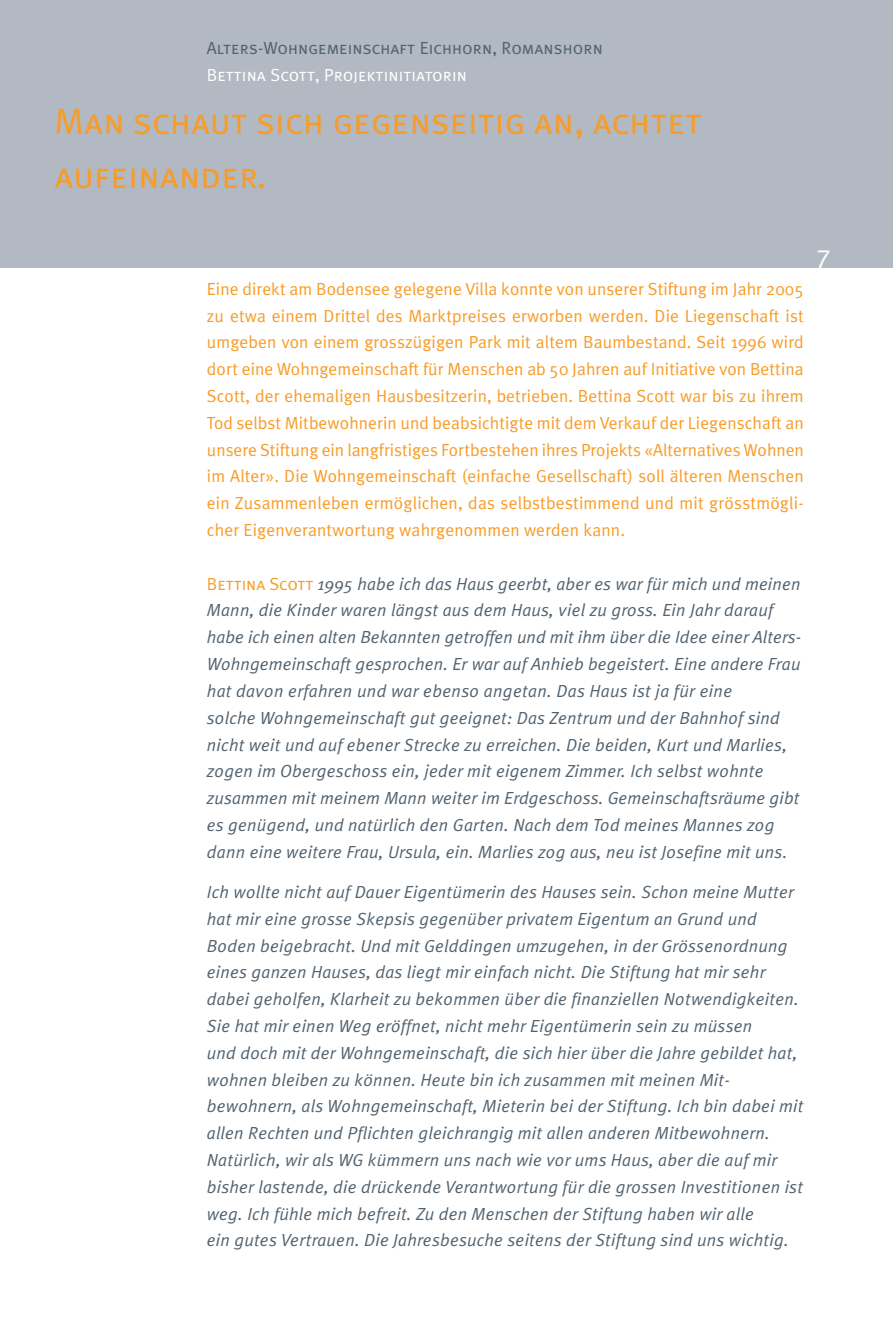
<style>
.page{position:relative;width:893px;height:1340px;background:#fff}
.page>*{position:absolute;margin:0;border:0;box-sizing:border-box;transform-origin:0 0}
.t1{font:36.75px/53.6px "Meta Plus Normal Caps";letter-spacing:.005em;color:#f89c27}
.t2{font:27.12px "Meta Plus LF";color:#fff}
.t3{font:italic 17.5px/26.8px "Meta Plus Normal";letter-spacing:.015em;color:#52626f}
.t4{font:17.5px/26.8px "Meta Plus Normal";letter-spacing:.01em;color:#f89c27;text-align:justify}
.t5{font:17.5px "Meta Plus Normal Caps";letter-spacing:.005em;color:#52626f}
.t6{font:17.5px "Meta Plus Normal Caps";letter-spacing:.005em;color:#fff}
.s1{font-family:"Meta Plus Normal Caps";font-style:normal;color:#f89c27}
</style>
<div class="page">
<div style="left:0;top:0;width:893px;height:268px;background:#b2b9c2"></div>
<p class="t5" style="left:207px;top:37px;width:398px">Alters-Wohngemeinschaft Eichhorn, Romanshorn</p>
<p class="t6" style="left:207px;top:64px;width:262px">Bettina Scott, Projektinitiatorin</p>
<h1 class="t1" style="left:55px;top:94px;width:649px">Man schaut sich gegenseitig an, achtet aufeinander.</h1>
<p class="t4" style="left:207px;top:275px;width:598px">Eine direkt am Bodensee gelegene Villa konnte von unserer Stiftung im Jahr 2005 zu etwa einem Drittel des Marktpreises erworben werden. Die Liegenschaft ist umgeben von einem grosszügigen Park mit altem Baumbestand. Seit 1996 wird dort eine Wohngemeinschaft für Menschen ab 50 Jahren auf Initiative von Bettina Scott, der ehemaligen Hausbesitzerin, betrieben. Bettina Scott war bis zu ihrem Tod selbst Mitbewohnerin und beabsichtigte mit dem Verkauf der Liegenschaft an unsere Stiftung ein langfristiges Fortbestehen ihres Projekts «Alternatives Wohnen im Alter». Die Wohngemeinschaft (einfache Gesellschaft) soll älteren Menschen ein Zusammenleben ermöglichen, das selbstbestimmend und mit grösstmögli&shy;cher Eigenverantwortung wahrgenommen werden kann.</p>
<p class="t3" style="left:207px;top:570px;width:596px"><span class="s1">Bettina Scott</span> 1995 habe ich das Haus geerbt, aber es war für mich und meinen Mann, die Kinder waren längst aus dem Haus, viel zu gross. Ein Jahr darauf habe ich einen alten Bekannten getroffen und mit ihm über die Idee einer Alters-Wohngemeinschaft gesprochen. Er war auf Anhieb begeistert. Eine andere Frau hat davon erfahren und war ebenso angetan. Das Haus ist ja für eine<br>solche Wohngemeinschaft gut geeignet: Das Zentrum und der Bahnhof sind nicht weit und auf ebener Strecke zu erreichen. Die beiden, Kurt und Marlies, zogen im Obergeschoss ein, jeder mit eigenem Zimmer. Ich selbst wohnte zusammen mit meinem Mann weiter im Erdgeschoss. Gemeinschaftsräume gibt es genügend, und natürlich den Garten. Nach dem Tod meines Mannes zog dann eine weitere Frau, Ursula, ein. Marlies zog aus, neu ist Josefine mit uns.</p>
<p class="t3" style="left:207px;top:878px;width:598px">Ich wollte nicht auf Dauer Eigentümerin des Hauses sein. Schon meine Mutter hat mir eine grosse Skepsis gegenüber privatem Eigentum an Grund und Boden beigebracht. Und mit Gelddingen umzugehen, in der Grössenordnung eines ganzen Hauses, das liegt mir einfach nicht. Die Stiftung hat mir sehr dabei geholfen, Klarheit zu bekommen über die finanziellen Notwendigkeiten.<br>Sie hat mir einen Weg eröffnet, nicht mehr Eigentümerin sein zu müssen<br>und doch mit der Wohngemeinschaft, die sich hier über die Jahre gebildet hat, wohnen bleiben zu können. Heute bin ich zusammen mit meinen Mit - bewohnern, als Wohngemeinschaft, Mieterin bei der Stiftung. Ich bin dabei mit allen Rechten und Pflichten gleichrangig mit allen anderen Mitbewohnern.<br>Natürlich, wir als WG kümmern uns nach wie vor ums Haus, aber die auf mir bisher lastende, die drückende Verantwortung für die grossen Investitionen ist weg. Ich fühle mich befreit. Zu den Menschen der Stiftung haben wir alle<br>ein gutes Vertrauen. Die Jahresbesuche seitens der Stiftung sind uns wichtig.</p>
<h2 class="t2" style="left:816px;top:243px;width:16px">7</h2>
</div>
